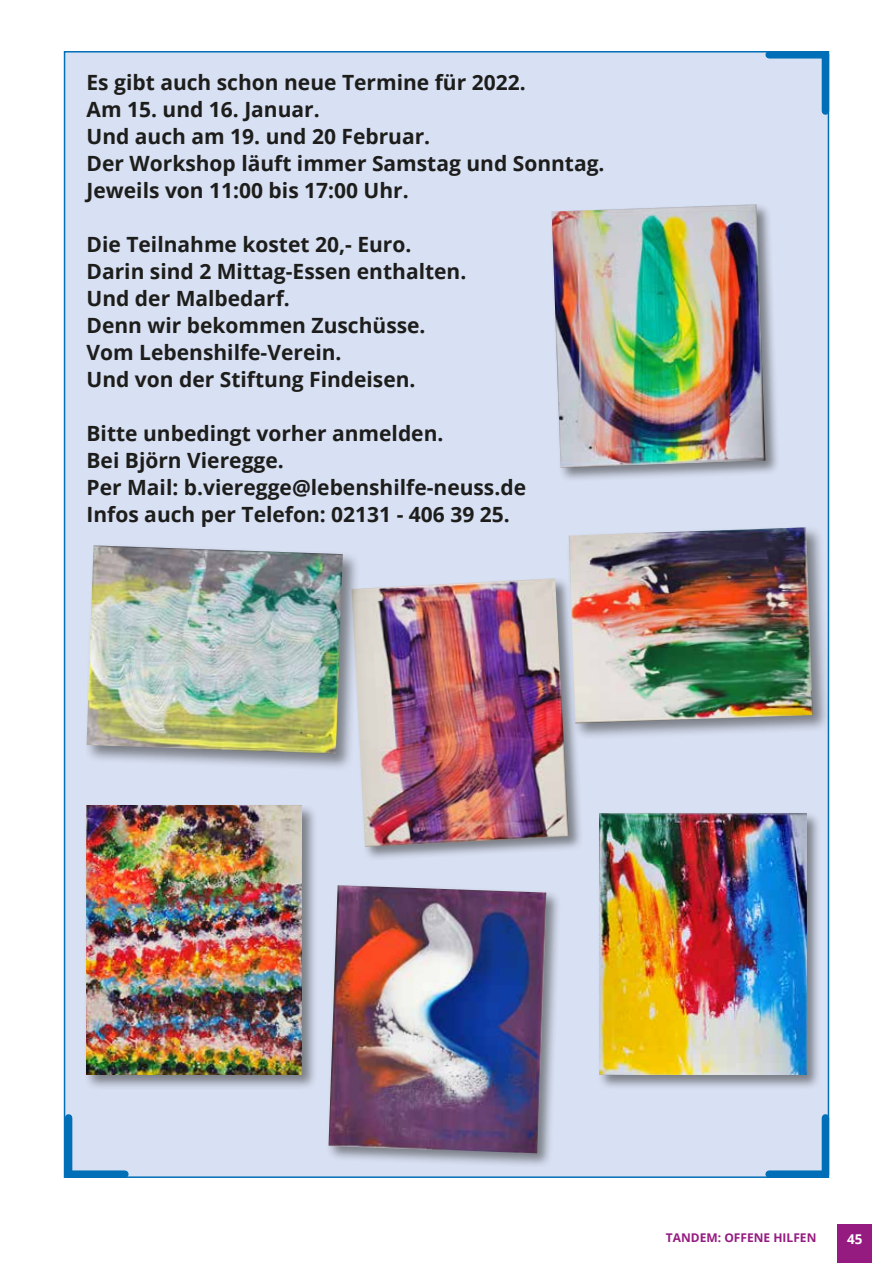
<style>
.page{position:relative;width:893px;height:1263px;background:#fff}
.page>*{position:absolute;margin:0;border:0;box-sizing:border-box;transform-origin:0 0}
.t1{font:700 21px/27px "Open Sans";color:#1d1d1b}
.t2{font:700 13.5px "Open Sans";color:#fff}
.t3{font:700 12px "Open Sans";color:#961b81}
</style>
<div class="page">
<div style="left:838px;top:1225px;width:34px;height:38px;background:#961b81"></div>
<div style="left:65px;top:52px;width:763px;height:1125px;background:#d8e0f3"></div>
<div style="left:69px;top:1170px;width:56px;height:8px;background:#006fb7"></div>
<div style="left:65px;top:1118px;width:7px;height:56px;background:#006fb7"></div>
<div style="left:822px;top:55px;width:7px;height:56px;background:#006fb7"></div>
<div style="left:769px;top:51px;width:56px;height:8px;background:#006fb7"></div>
<div style="left:769px;top:1170px;width:56px;height:8px;background:#006fb7"></div>
<div style="left:822px;top:1118px;width:7px;height:56px;background:#006fb7"></div>
<div style="left:566px;top:525px;width:264px;height:216px;background:#1d1d1b;opacity:.5"></div>
<img style="left:569px;top:527px;width:244px;height:196px">
<div style="left:326px;top:883px;width:236px;height:286px;background:#1d1d1b;opacity:.5"></div>
<img style="left:328px;top:885px;width:218px;height:268px">
<div style="left:349px;top:576px;width:234px;height:285px;background:#1d1d1b;opacity:.5"></div>
<img style="left:351px;top:578px;width:218px;height:269px">
<div style="left:597px;top:811px;width:224px;height:279px;background:#1d1d1b;opacity:.5"></div>
<img style="left:600px;top:814px;width:206px;height:261px">
<div style="left:84px;top:803px;width:234px;height:287px;background:#1d1d1b;opacity:.5"></div>
<img style="left:87px;top:806px;width:215px;height:269px">
<div style="left:84px;top:543px;width:276px;height:228px;background:#1d1d1b;opacity:.5"></div>
<img style="left:87px;top:545px;width:256px;height:209px">
<div style="left:550px;top:202px;width:230px;height:281px;background:#1d1d1b;opacity:.5"></div>
<img style="left:552px;top:204px;width:213px;height:264px">
<p class="t1" style="left:87px;top:68px;width:520px">Es gibt auch schon neue Termine für 2022.<br>Am 15. und 16. Januar.<br>Und auch am 19. und 20 Februar.<br>Der Workshop läuft immer Samstag und Sonntag.<br>Jeweils von 11:00 bis 17:00 Uhr.</p>
<p class="t1" style="left:87px;top:230px;width:381px">Die Teilnahme kostet 20,- Euro.<br>Darin sind 2 Mittag-Essen enthalten.<br>Und der Malbedarf.<br>Denn wir bekommen Zuschüsse.<br>Vom Lebenshilfe-Verein.<br>Und von der Stiftung Findeisen.</p>
<p class="t1" style="left:87px;top:419px;width:441px">Bitte unbedingt vorher anmelden.<br>Bei Björn Vieregge.<br>Per Mail: b.vieregge@lebenshilfe-neuss.de Infos auch per Telefon: 02131 - 406 39 25.</p>
<p class="t3" style="left:666px;top:1229px;width:152px">TANDEM: OFFENE HILFEN</p>
<p class="t2" style="left:847px;top:1229px;width:17px">45</p>
</div>
